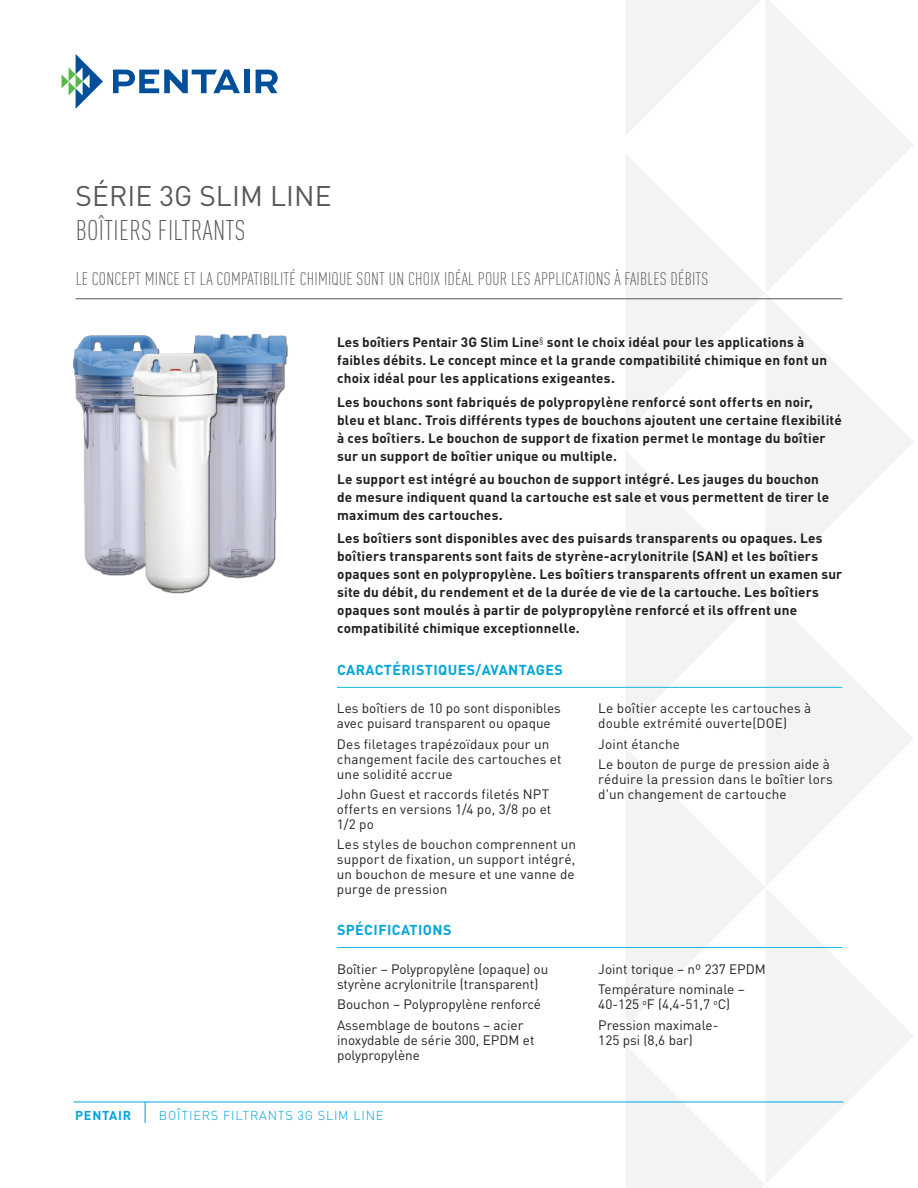
<style>
.page{position:relative;width:918px;height:1188px;background:#fff}
.page>*{position:absolute;margin:0;border:0;box-sizing:border-box;transform-origin:0 0}
.BrandedProductLine_T{font:300 condensed 28.05px "DIN Pro";letter-spacing:.01em;color:#57585a}
.BrandedProductLine_T-2{font:28.05px "DIN Pro";color:#57585a}
.Head-Pentek_product{font:300 condensed 18px "DIN Pro";letter-spacing:.01em;color:#57585a}
.Pentek_blue_cap_head{font:700 14.25px "DIN Pro";letter-spacing:.03em;color:#00a5da}
.Pentek_-_bold_intro{font:700 13.5px/18px "DIN Pro";letter-spacing:.015em;color:#231f20}
.Sub_Blue{font:13.5px/15px "DIN Pro";letter-spacing:.01em;color:#231f20}
.Body{font:700 13.5px/18px "DIN Pro";letter-spacing:.015em;color:#231f20}
.Material_Constrction{font:13.5px/15px "DIN Pro";color:#231f20}
.Pentek_Features_Bene{font:13.5px/15px "DIN Pro";color:#231f20}
.C_Descriptor_InfoLin{font:300 12.75px "DIN Pro";letter-spacing:.06em;color:#00a5da}
.C_SolutionsPlatform{font:700 12.75px "DIN Pro";letter-spacing:.06em;color:#00a5da}
</style>
<div class="page">
<svg style="left:626px;top:0;width:287px;height:153px"></svg>
<svg style="left:626px;top:153px;width:287px;height:297px"></svg>
<svg style="left:626px;top:450px;width:287px;height:297px"></svg>
<svg style="left:626px;top:747px;width:287px;height:416px"></svg>
<svg style="left:626px;top:1044px;width:160px;height:144px"></svg>
<hr style="left:73px;top:1102px;width:770px;height:1px;background:#00a5da">
<svg style="left:62px;top:54px;width:41px;height:55px"></svg>
<svg style="left:113px;top:70px;width:127px;height:23px"></svg>
<div style="left:244px;top:70px;width:5px;height:23px;background:#014e99"></div>
<svg style="left:256px;top:70px;width:22px;height:23px"></svg>
<hr style="left:76px;top:298px;width:766px;height:1px;background:#57585a">
<svg style="left:145px;top:1102px;width:1px;height:21px"></svg>
<img style="left:73px;top:334px;width:215px;height:260px">
<hr style="left:337px;top:687px;width:505px;height:1px;background:#19b9e4">
<hr style="left:337px;top:947px;width:505px;height:1px;background:#19b9e4">
<p class="BrandedProductLine_T-2" style="left:76px;top:174px;width:257px">SÉRIE 3G SLIM LINE</p>
<p class="BrandedProductLine_T" style="left:76px;top:210px;width:171px">BOÎTIERS FILTRANTS</p>
<p class="Head-Pentek_product" style="left:76px;top:266px;width:634px">LE CONCEPT MINCE ET LA COMPATIBILITÉ CHIMIQUE SONT UN CHOIX IDÉAL POUR LES APPLICATIONS À FAIBLES DÉBITS</p>
<p class="Pentek_-_bold_intro" style="left:337px;top:332px;width:491px">Les boîtiers Pentair 3G Slim Line<sup>§</sup> sont le choix idéal pour les applications à faibles débits. Le concept mince et la grande compatibilité chimique en font un choix idéal pour les applications exigeantes.</p>
<p class="Body" style="left:337px;top:391px;width:506px">Les bouchons sont fabriqués de polypropylène renforcé sont offerts en noir, bleu et blanc. Trois différents types de bouchons ajoutent une certaine flexibilité à ces boîtiers. Le bouchon de support de fixation permet le montage du boîtier sur un support de boîtier unique ou multiple.</p>
<p class="Body" style="left:337px;top:469px;width:494px">Le support est intégré au bouchon de support intégré. Les jauges du bouchon de mesure indiquent quand la cartouche est sale et vous permettent de tirer le maximum des cartouches.</p>
<p class="Pentek_-_bold_intro" style="left:337px;top:528px;width:507px">Les boîtiers sont disponibles avec des puisards transparents ou opaques. Les boîtiers transparents sont faits de styrène-acrylonitrile (SAN) et les boîtiers opaques sont en polypropylène. Les boîtiers transparents offrent un examen sur site du débit, du rendement et de la durée de vie de la cartouche. Les boîtiers opaques sont moulés à partir de polypropylène renforcé et ils offrent une compatibilité chimique exceptionnelle.</p>
<p class="Pentek_blue_cap_head" style="left:337px;top:658px;width:227px">CARACTÉRISTIQUES/AVANTAGES</p>
<p class="Pentek_Features_Bene" style="left:337px;top:700px;width:225px">Les boîtiers de 10 po sont disponibles avec puisard transparent ou opaque</p>
<p class="Sub_Blue" style="left:337px;top:735px;width:226px">Des filetages trapézoïdaux pour un changement facile des cartouches et une solidité accrue</p>
<p class="Sub_Blue" style="left:337px;top:785px;width:216px">John Guest et raccords filetés NPT offerts en versions 1/4 po, 3/8 po et<br>1/2 po</p>
<p class="Sub_Blue" style="left:337px;top:836px;width:241px;text-align:justify">Les styles de bouchon comprennent un support de fixation, un support intégré, un bouchon de mesure et une vanne de purge de pression</p>
<p class="Pentek_blue_cap_head" style="left:337px;top:918px;width:116px">SPÉCIFICATIONS</p>
<p class="Material_Constrction" style="left:337px;top:960px;width:213px">Boîtier – Polypropylène (opaque) ou styrène acrylonitrile (transparent)</p>
<p class="Material_Constrction" style="left:337px;top:996px;width:205px">Bouchon – Polypropylène renforcé</p>
<p class="Material_Constrction" style="left:337px;top:1016px;width:199px">Assemblage de boutons – acier inoxydable de série 300, EPDM et polypropylène</p>
<p class="C_SolutionsPlatform" style="left:75px;top:1105px;width:58px">PENTAIR</p>
<p class="C_Descriptor_InfoLin" style="left:159px;top:1106px;width:226px">BOÎTIERS FILTRANTS 3G SLIM LINE</p>
<p class="Sub_Blue" style="left:598px;top:700px;width:215px">Le boîtier accepte les cartouches à double extrémité ouverte(DOE)</p>
<p class="Sub_Blue" style="left:598px;top:735px;width:83px">Joint étanche</p>
<p class="Sub_Blue" style="left:598px;top:755px;width:236px">Le bouton de purge de pression aide à réduire la pression dans le boîtier lors d'un changement de cartouche</p>
<p class="Material_Constrction" style="left:598px;top:960px;width:169px">Joint torique – nº 237 EPDM</p>
<p class="Material_Constrction" style="left:598px;top:981px;width:148px">Température nominale –<br>40-125 <sup>o</sup>F (4,4-51,7 <sup>o</sup>C)</p>
<p class="Material_Constrction" style="left:598px;top:1016px;width:122px">Pression maximale-<br>125 psi (8,6 bar)</p>
</div>
